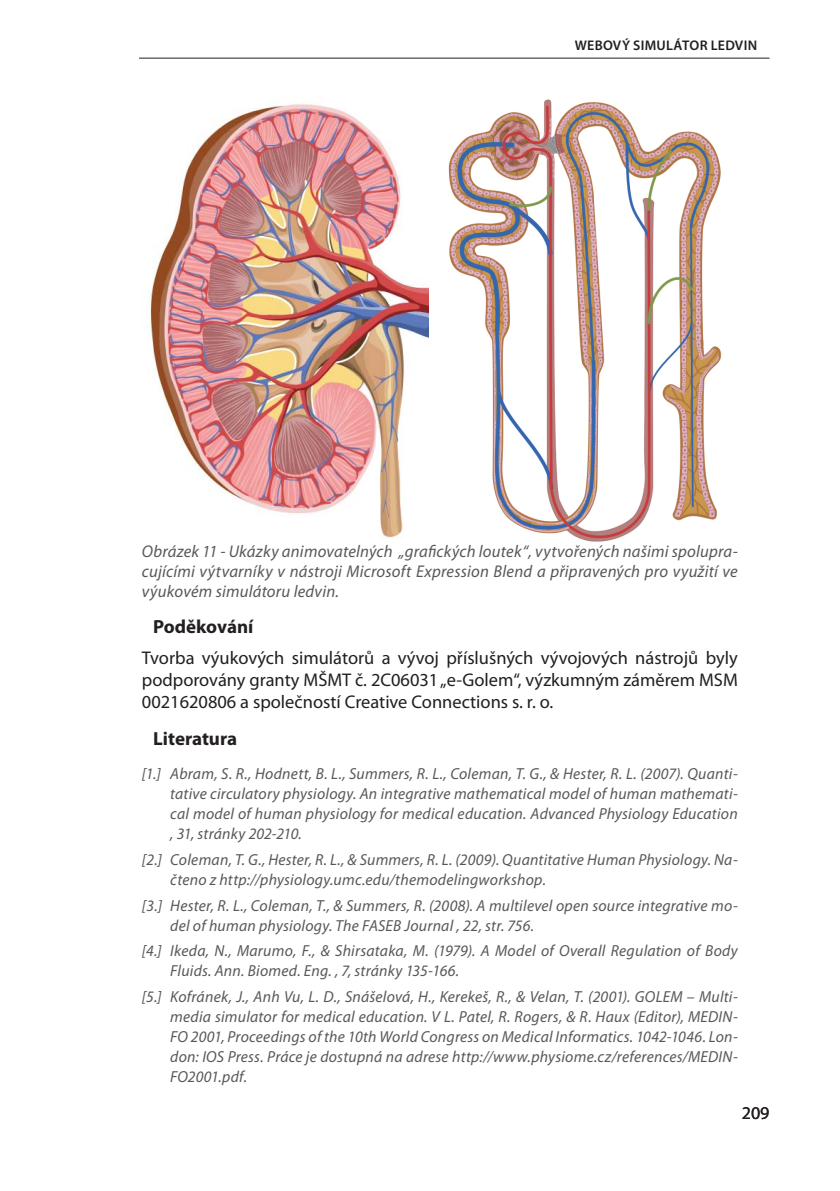
<style>
.page{position:relative;width:840px;height:1191px;background:#fff}
.page>*{position:absolute;margin:0;border:0;box-sizing:border-box;transform-origin:0 0}
.t1{font:700 19px "Myriad Pro";color:#231f20}
.t2{font:18.4px/22px "Myriad Pro";color:#231f20;text-align:justify}
.t3{font:18px "Myriad Pro";color:#231f20}
.t4{font:italic 17px/20px "Myriad Pro";letter-spacing:.015em;color:#57585a;text-align:justify}
.t5{font:italic 16px/20px "Myriad Pro";letter-spacing:.015em;color:#57585a}
.t6{font:600 14px "Myriad Pro";letter-spacing:.02em;color:#231f20}
</style>
<div class="page">
<hr style="left:139px;top:58px;width:630px;height:1px;background:#231f20">
<img style="left:149px;top:99px;width:573px;height:443px">
<p class="t6" style="left:574px;top:37px;width:184px">WEBOVÝ SIMULÁTOR LEDVIN</p>
<p class="t4" style="left:142px;top:541px;width:597px">Obrázek 11 - Ukázky animovatelných „grafických loutek“, vytvořených našimi spolupra&shy;cujícími výtvarníky v nástroji Microsoft Expression Blend a připravených pro využití ve výukovém simulátoru ledvin.</p>
<p class="t1" style="left:153px;top:614px;width:102px">Poděkování</p>
<p class="t2" style="left:142px;top:646px;width:597px">Tvorba výukových simulátorů a vývoj příslušných vývojových nástrojů byly podporovány granty MŠMT č. 2C06031 „e-Golem“, výzkumným záměrem MSM 0021620806 a společností Creative Connections s. r. o.</p>
<p class="t1" style="left:153px;top:726px;width:85px">Literatura</p>
<p class="t5" style="left:170px;top:763px;width:568px;text-align:justify;text-indent:-28px">[1.] Abram, S. R., Hodnett, B. L., Summers, R. L., Coleman, T. G., &amp; Hester, R. L. (2007). Quanti&shy;tative circulatory physiology. An integrative mathematical model of human mathemati&shy;cal model of human physiology for medical education. Advanced Physiology Education , 31, stránky 202-210.</p>
<p class="t5" style="left:170px;top:849px;width:568px;text-indent:-28px">[2.] Coleman, T. G., Hester, R. L., &amp; Summers, R. L. (2009). Quantitative Human Physiology. Na&shy;čteno z http://physiology.umc.edu/themodelingworkshop.</p>
<p class="t5" style="left:170px;top:895px;width:568px;text-indent:-28px">[3.] Hester, R. L., Coleman, T., &amp; Summers, R. (2008). A multilevel open source integrative mo&shy;del of human physiology. The FASEB Journal , 22, str. 756.</p>
<p class="t5" style="left:170px;top:940px;width:568px;text-indent:-28px">[4.] Ikeda, N., Marumo, F., &amp; Shirsataka, M. (1979). A Model of Overall Regulation of Body<br>Fluids. Ann. Biomed. Eng. , 7, stránky 135-166.</p>
<p class="t5" style="left:170px;top:986px;width:568px;text-align:justify;text-indent:-28px">[5.] Kofránek, J., Anh Vu, L. D., Snášelová, H., Kerekeš, R., &amp; Velan, T. (2001). GOLEM – Multi&shy;media simulator for medical education. V L. Patel, R. Rogers, &amp; R. Haux (Editor), MEDIN-FO 2001, Proceedings of the 10th World Congress on Medical Informatics. 1042-1046. Lon&shy;don: IOS Press. Práce je dostupná na adrese http://www.physiome.cz/references/MEDIN-FO2001.pdf.</p>
<p class="t3" style="left:741px;top:1102px;width:29px">209</p>
</div>
